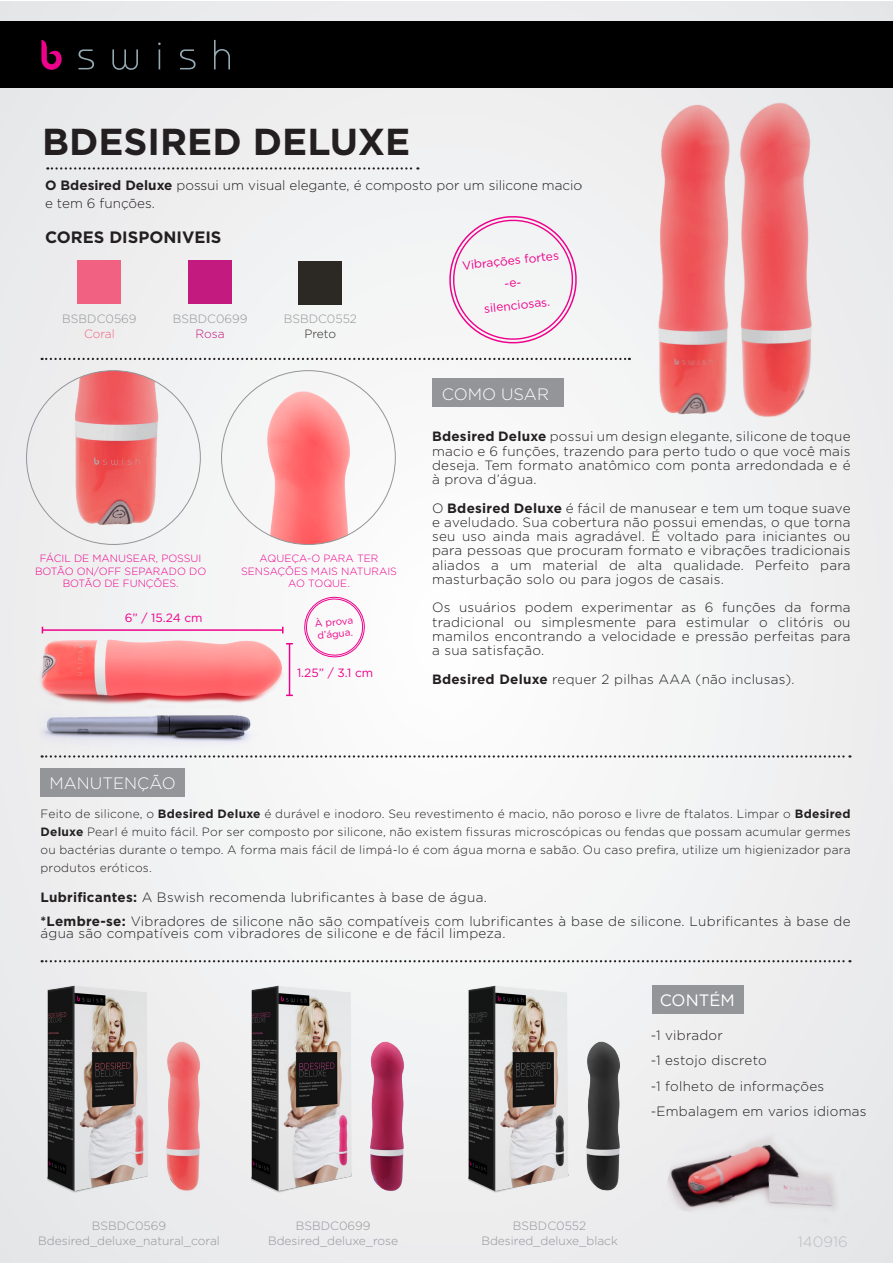
<style>
.page{position:relative;width:893px;height:1263px;background:#fff}
.page>*{position:absolute;margin:0;border:0;box-sizing:border-box;transform-origin:0 0}
.t1{font:700 37.5px "Gotham";color:#231f20}
.t2{font:300 16.5px "Gotham";color:#fff}
.t3{font:700 16.5px "Gotham";color:#231f20}
.t4{font:16.5px "Gotham";color:#fff}
.t5{font:300 15px "Gotham";color:#bcbdc0}
.t6{font:300 13.5px/14.2px "Gotham";letter-spacing:.02em;color:#231f20;text-align:justify}
.t7{font:300 13.5px/18px "Gotham";color:#231f20}
.t8{font:300 12px/18px "Gotham";letter-spacing:.02em;color:#231f20;text-align:justify}
.t9{font:300 12px "Gotham";color:#939598}
.t10{font:12px "Gotham";color:#ed028c}
.t11{font:300 12px "Gotham";letter-spacing:-.01em;color:#2c2925}
.t12{font:300 12px "Gotham";letter-spacing:-.005em;color:#f06182}
.t13{font:300 12px "Gotham";color:#c31a7f}
.t14{font:300 10.5px/12.6px "Gotham";color:#ed028c;text-align:center}
.t15{font:9.9px "Gotham";color:#ed028c}
.s1{font-weight:700}
</style>
<div class="page">
<div style="left:1px;top:1px;width:891px;height:1262px;background:#f0f1f2"></div>
<img style="left:251px;top:985px;width:153px;height:208px">
<div style="left:1px;top:21px;width:892px;height:66px;background:#000"></div>
<svg style="left:78px;top:49px;width:16px;height:20px"></svg>
<svg style="left:112px;top:49px;width:26px;height:21px"></svg>
<svg style="left:158px;top:43px;width:3px;height:26px"></svg>
<svg style="left:180px;top:49px;width:16px;height:20px"></svg>
<svg style="left:214px;top:40px;width:16px;height:29px"></svg>
<svg style="left:41px;top:40px;width:21px;height:30px"></svg>
<svg style="left:47px;top:167px;width:371px;height:3px"></svg>
<svg style="left:42px;top:960px;width:808px;height:2px"></svg>
<svg style="left:264px;top:755px;width:586px;height:3px"></svg>
<svg style="left:42px;top:358px;width:543px;height:2px"></svg>
<img style="left:222px;top:371px;width:173px;height:173px;border-radius:87px">
<img style="left:27px;top:371px;width:172px;height:173px">
<div style="left:432px;top:378px;width:131px;height:28px;background:#939598"></div>
<div style="left:40px;top:768px;width:144px;height:29px;background:#939598"></div>
<div style="left:652px;top:985px;width:92px;height:29px;background:#939598"></div>
<div style="left:188px;top:260px;width:44px;height:44px;background:#c31a7f"></div>
<div style="left:298px;top:261px;width:44px;height:44px;background:#2c2925"></div>
<div style="left:77px;top:260px;width:44px;height:44px;background:#f06182"></div>
<img style="left:585px;top:87px;width:144px;height:328px">
<img style="left:729px;top:87px;width:127px;height:330px">
<svg style="left:304px;top:596px;width:62px;height:62px"></svg>
<img style="left:667px;top:1135px;width:198px;height:113px">
<img style="left:40px;top:631px;width:253px;height:66px">
<hr style="left:42px;top:629px;width:241px;height:2px;background:#ed028c">
<hr style="left:289px;top:644px;width:1px;height:51px;background:#ed028c">
<img style="left:40px;top:697px;width:222px;height:61px">
<img style="left:46px;top:985px;width:154px;height:208px">
<img style="left:468px;top:985px;width:152px;height:208px">
<svg style="left:449px;top:216px;width:128px;height:128px"></svg>
<p class="t1" style="left:42px;top:116px;width:370px">BDESIRED DELUXE</p>
<p class="t7" style="left:45px;top:176px;width:539px"><span class="s1">O Bdesired Deluxe</span> possui um visual elegante, é composto por um silicone macio e tem 6 funções.</p>
<p class="t3" style="left:45px;top:226px;width:178px">CORES DISPONIVEIS</p>
<p class="t9" style="left:62px;top:311px;width:76px">BSBDC0569</p>
<p class="t12" style="left:84px;top:326px;width:32px">Coral</p>
<p class="t9" style="left:173px;top:311px;width:76px">BSBDC0699</p>
<p class="t13" style="left:196px;top:326px;width:31px">Rosa</p>
<p class="t9" style="left:284px;top:312px;width:75px">BSBDC0552</p>
<p class="t11" style="left:304px;top:326px;width:33px">Preto</p>
<p class="t14" style="left:35px;top:552px;width:173px">FÁCIL DE MANUSEAR, POSSUI<br>BOTÃO ON/OFF SEPARADO DO<br>BOTÃO DE FUNÇÕES.</p>
<p class="t14" style="left:241px;top:552px;width:157px">AQUEÇA-O PARA TER<br>SENSAÇÕES MAIS NATURAIS<br>AO TOQUE.</p>
<p class="t10" style="left:125px;top:610px;width:79px">6” / 15.24 cm</p>
<p class="t2" style="left:50px;top:773px;width:128px">MANUTENÇÃO</p>
<p class="t15" style="left:314px;top:618px;width:40px;rotate:-6deg">À prova</p>
<p class="t15" style="left:317px;top:629px;width:37px;rotate:-6deg">d’água.</p>
<p class="t10" style="left:297px;top:665px;width:78px">1.25” / 3.1 cm</p>
<p class="t10" style="left:461px;top:258px;width:99px;rotate:-6deg">Vibrações fortes</p>
<p class="t10" style="left:483px;top:301px;width:68px;rotate:-6deg">silenciosas.</p>
<p class="t2" style="left:442px;top:383px;width:108px">COMO USAR</p>
<p class="t6" style="left:432px;top:429px;width:420px"><span class="s1">Bdesired Deluxe</span> possui um design elegante, silicone de toque macio e 6 funções, trazendo para perto tudo o que você mais deseja. Tem formato anatômico com ponta arredondada e é à prova d’água.</p>
<p class="t6" style="left:432px;top:500px;width:420px">O <span class="s1">Bdesired Deluxe</span> é fácil de manusear e tem um toque suave e aveludado. Sua cobertura não possui emendas, o que torna seu uso ainda mais agradável. É voltado para iniciantes ou para pessoas que procuram formato e vibrações tradicionais aliados a um material de alta qualidade. Perfeito para masturbação solo ou para jogos de casais.</p>
<p class="t6" style="left:432px;top:600px;width:420px">Os usuários podem experimentar as 6 funções da forma tradicional ou simplesmente para estimular o clitóris ou mamilos encontrando a velocidade e pressão perfeitas para a sua satisfação.</p>
<p class="t6" style="left:432px;top:671px;width:364px"><span class="s1">Bdesired Deluxe</span> requer 2 pilhas AAA (não inclusas).</p>
<p class="t8" style="left:40px;top:805px;width:812px">Feito de silicone, o <span class="s1">Bdesired Deluxe</span> é durável e inodoro. Seu revestimento é macio, não poroso e livre de ftalatos. Limpar o <span class="s1">Bdesired Deluxe</span> Pearl é muito fácil. Por ser composto por silicone, não existem fissuras microscópicas ou fendas que possam acumular germes ou bactérias durante o tempo. A forma mais fácil de limpá-lo é com água morna e sabão. Ou caso prefira, utilize um higienizador para produtos eróticos.</p>
<p class="t6" style="left:40px;top:890px;width:448px"><span class="s1">Lubrificantes:</span> A Bswish recomenda lubrificantes à base de água.</p>
<p class="t6" style="left:40px;top:915px;width:812px;line-height:12px"><span class="s1">*Lembre-se:</span> Vibradores de silicone não são compatíveis com lubrificantes à base de silicone. Lubrificantes à base de água são compatíveis com vibradores de silicone e de fácil limpeza.</p>
<p class="t4" style="left:660px;top:990px;width:76px">CONTÉM</p>
<p class="t9" style="left:92px;top:1218px;width:76px">BSBDC0569</p>
<p class="t9" style="left:38px;top:1233px;width:183px">Bdesired_deluxe_natural_coral</p>
<p class="t9" style="left:296px;top:1218px;width:76px">BSBDC0699</p>
<p class="t9" style="left:268px;top:1233px;width:132px">Bdesired_deluxe_rose</p>
<p class="t6" style="left:651px;top:1027px;width:74px">-1 vibrador</p>
<p class="t6" style="left:651px;top:1053px;width:118px">-1 estojo discreto</p>
<p class="t6" style="left:651px;top:1078px;width:175px">-1 folheto de informações</p>
<p class="t6" style="left:651px;top:1104px;width:217px">-Embalagem em varios idiomas</p>
<p class="t9" style="left:513px;top:1218px;width:75px">BSBDC0552</p>
<p class="t9" style="left:481px;top:1233px;width:138px">Bdesired_deluxe_black</p>
<p class="t5" style="left:798px;top:1233px;width:51px">140916</p>
</div>
